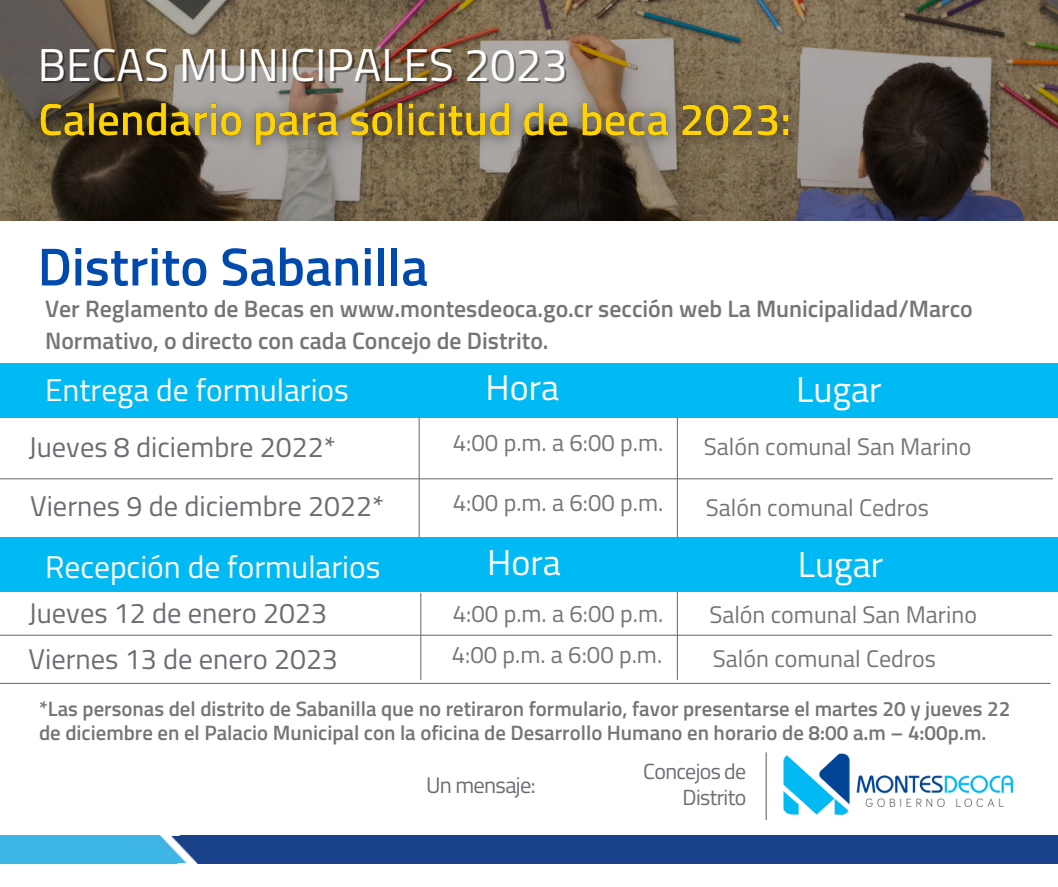
<style>
.page{position:relative;width:1058px;height:887px;background:#fff}
.page>*{position:absolute;margin:0;border:0;box-sizing:border-box;transform-origin:0 0}
.t1{font:600 53.4px "Titillium Web";color:#004aad}
.t2{font:46.05px "Titillium Web";color:#fff}
.t3{font:36px "Titillium Web";color:#fff}
.t4{font:31.5px "Titillium Web";color:#fff}
.t5{font:28.5px/59.4px "Titillium Web";color:#706a73}
.t6{font:24px/40.5px "Titillium Web";color:#757575}
.t7{font:600 23.85px/32.7px "Titillium Web";color:#757575}
.t8{font:22.5px "Titillium Web";letter-spacing:-.03em;color:#706a73}
.t9{font:21.9px/26.1px "Titillium Web";letter-spacing:-.03em;color:#706a73;text-align:right}
.t10{font:600 20.85px/24.8px "Titillium Web";color:#757575}
</style>
<div class="page">
<svg style="left:0;top:0;width:1057px;height:221px;background:#675b4c"></svg>
<img style="left:20px;top:66px;width:790px;height:109px">
<div style="left:0;top:363px;width:1058px;height:54px;background:#01b9f3"></div>
<hr style="left:0;top:478px;width:1053px;height:1px;background:#757575">
<hr style="left:418px;top:418px;width:2px;height:133px;background:#757575">
<hr style="left:677px;top:417px;width:1px;height:125px;background:#757575">
<div style="left:0;top:538px;width:1058px;height:54px;background:#01b9f3"></div>
<hr style="left:0;top:634px;width:1052px;height:1px;background:#757575">
<hr style="left:0;top:682px;width:1050px;height:2px;background:#757575">
<hr style="left:420px;top:593px;width:1px;height:86px;background:#757575">
<hr style="left:677px;top:592px;width:1px;height:87px;background:#757575">
<img style="left:0;top:836px;width:1057px;height:27px">
<img style="left:771px;top:753px;width:248px;height:111px">
<svg style="left:765px;top:752px;width:1px;height:67px"></svg>
<h2 class="t2" style="left:38px;top:29px;width:531px">BECAS MUNICIPALES 2023</h2>
<h1 class="t1" style="left:38px;top:225px;width:392px">Distrito Sabanilla</h1>
<p class="t7" style="left:45px;top:291px;width:929px">Ver Reglamento de Becas en www.montesdeoca.go.cr sección web La Municipalidad/Marco<br>Normativo, o directo con cada Concejo de Distrito.</p>
<h3 class="t4" style="left:45px;top:365px;width:305px">Entrega de formularios</h3>
<h3 class="t3" style="left:485px;top:359px;width:75px">Hora</h3>
<h3 class="t3" style="left:796px;top:361px;width:87px">Lugar</h3>
<h3 class="t5" style="left:29px;top:416px;width:357px">Jueves 8 diciembre 2022*<br>Viernes 9 de diciembre 2022*</h3>
<p class="t6" style="left:453px;top:422px;width:212px">4:00 p.m. a 6:00 p.m.</p>
<p class="t6" style="left:704px;top:426px;width:269px">Salón comunal San Marino</p>
<p class="t6" style="left:453px;top:481px;width:212px">4:00 p.m. a 6:00 p.m.</p>
<p class="t6" style="left:706px;top:486px;width:225px">Salón comunal Cedros</p>
<h3 class="t4" style="left:45px;top:542px;width:337px">Recepción de formularios</h3>
<h3 class="t3" style="left:487px;top:534px;width:75px">Hora</h3>
<h3 class="t3" style="left:797px;top:536px;width:87px">Lugar</h3>
<h3 class="t5" style="left:29px;top:590px;width:311px;line-height:45.5px">Jueves 12 de enero 2023<br>Viernes 13 de enero 2023</h3>
<h3 class="t4" style="left:21px;top:549px;width:337px">Recepción de formularios</h3>
<h3 class="t3" style="left:493px;top:545px;width:75px">Hora</h3>
<h3 class="t3" style="left:822px;top:546px;width:87px">Lugar</h3>
<p class="t6" style="left:452px;top:593px;width:213px">4:00 p.m. a 6:00 p.m.<br>4:00 p.m. a 6:00 p.m.</p>
<p class="t6" style="left:709px;top:591px;width:269px;line-height:44.5px">Salón comunal San Marino<br>Salón comunal Cedros</p>
<p class="t10" style="left:39px;top:695px;width:973px">*Las personas del distrito de Sabanilla que no retiraron formulario, favor presentarse el martes 20 y jueves 22 de diciembre en el Palacio Municipal con la oficina de Desarrollo Humano en horario de 8:00 a.m – 4:00p.m.</p>
<p class="t8" style="left:426px;top:767px;width:111px">Un mensaje:</p>
<p class="t9" style="left:643px;top:757px;width:105px">Concejos de<br>Distrito</p>
</div>
